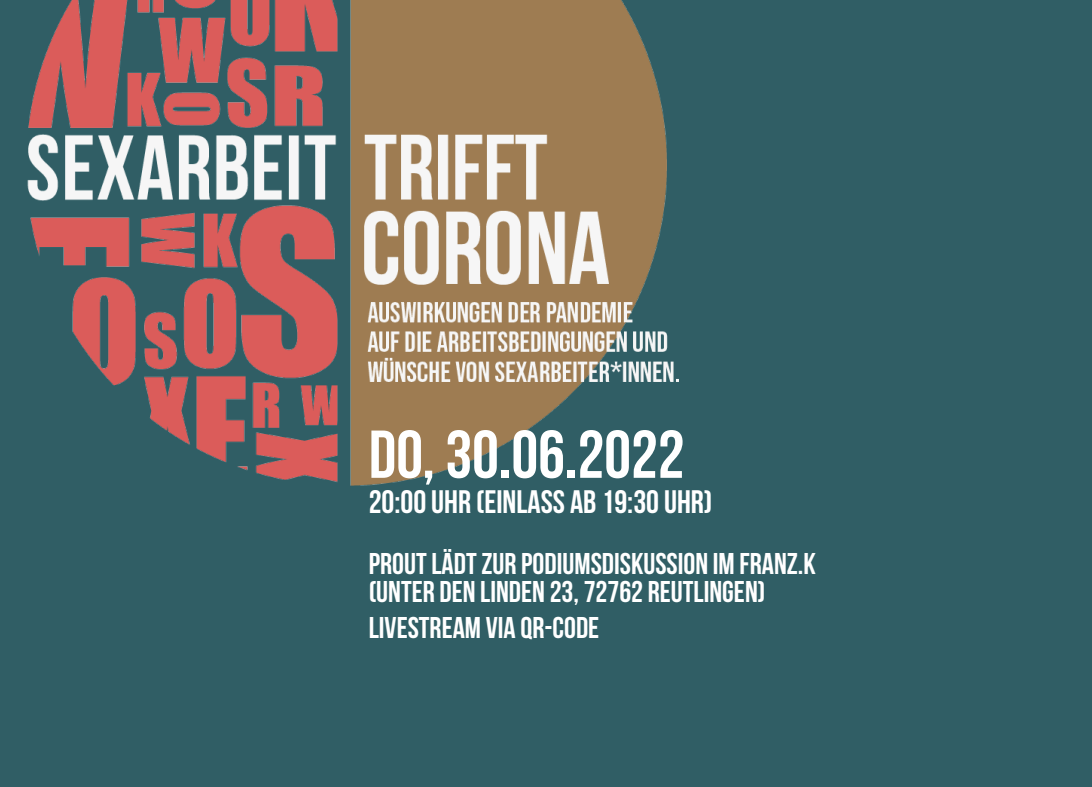
<style>
.page{position:relative;width:1092px;height:787px;background:#fff}
.page>*{position:absolute;margin:0;border:0;box-sizing:border-box;transform-origin:0 0}
.t1{font:700 67.5px "Bebas Neue";color:#fff}
.t2{font:700 32.5px "Bebas Neue";color:#fff}
.t3{font:700 30px "Bebas Neue";color:#fff}
</style>
<div class="page">
<div style="left:0;top:0;width:1091px;height:787px;background:#305e65"></div>
<img style="left:27px;top:0;width:652px;height:485px">
<p class="t1" style="left:369px;top:417px;width:317px">DO,30.06.2022</p>
<p class="t2" style="left:369px;top:484px;width:345px">20:00UHR(EINLASSAB19:30UHR(</p>
<p class="t3" style="left:369px;top:547px;width:448px">PROUT LÄDT ZURPODIUMSDISKUSSION IMFRANZ K.</p>
<p class="t3" style="left:369px;top:575px;width:398px">(UNTER DEN LINDEN 23,72762REUTLINGEN(</p>
<p class="t3" style="left:369px;top:611px;width:232px">LIVESTREAM VIA QR-CODE</p>
</div>
